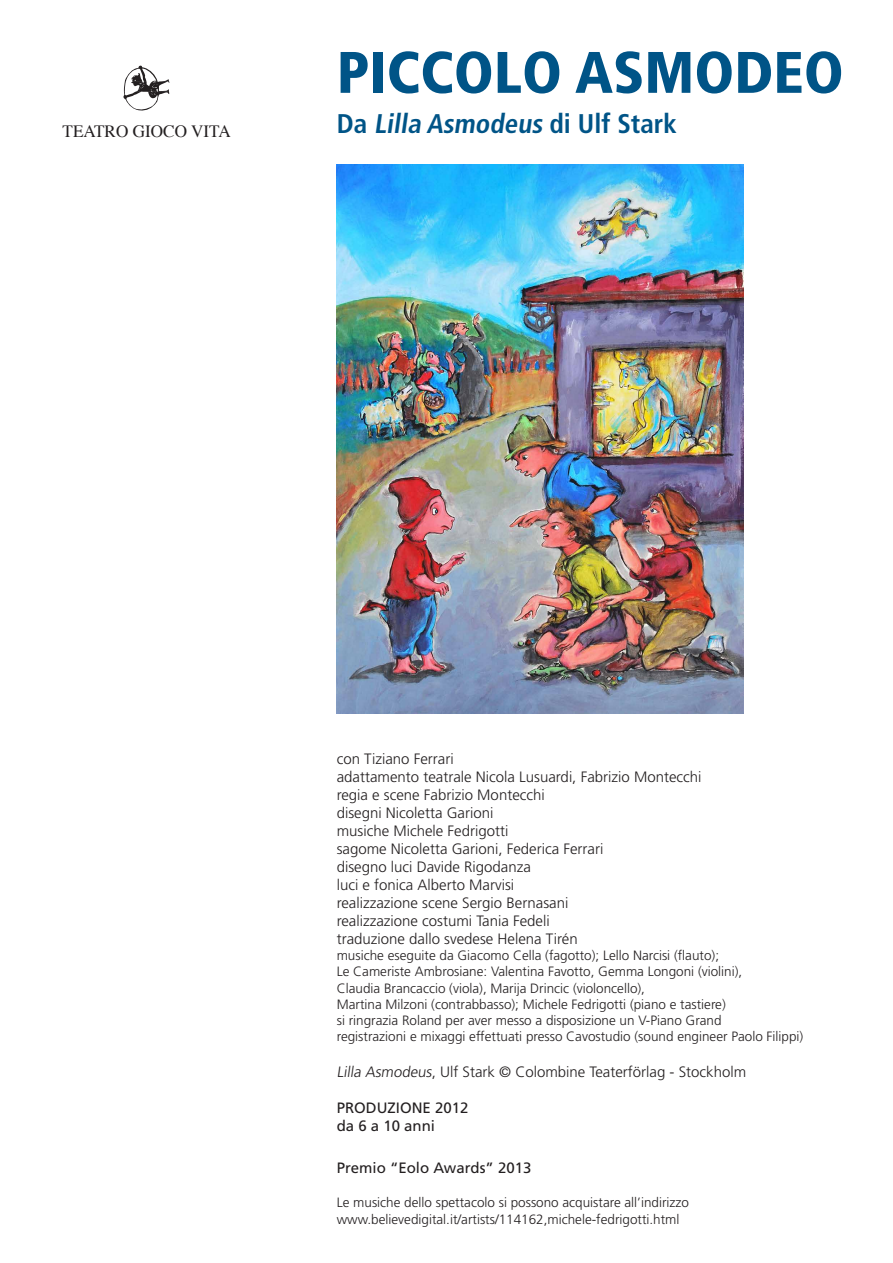
<style>
.page{position:relative;width:893px;height:1263px;background:#fff}
.page>*{position:absolute;margin:0;border:0;box-sizing:border-box;transform-origin:0 0}
.t1{font:900 condensed 58.5px "Frutiger LT Std";color:#005487}
.t2{font:700 condensed 27px "Frutiger LT Std";color:#005487}
.t3{font:17.1px "Times";color:#231f20}
.t4{font:300 15px "Frutiger LT Std";color:#231f20}
.t5{font:15px "Frutiger LT Std";color:#231f20}
.t6{font:300 13.5px "Frutiger LT Std";color:#231f20}
</style>
<div class="page">
<svg style="left:123px;top:65px;width:46px;height:46px"></svg>
<img style="left:337px;top:165px;width:407px;height:548px">
<p class="t3" style="left:63px;top:115px;width:170px">TEATRO GIOCO VITA</p>
<p class="t1" style="left:337px;top:37px;width:509px">PICCOLO ASMODEO</p>
<p class="t2" style="left:337px;top:108px;width:342px">D a Lilla Asmodeus d i U l f S ta r k</p>
<p class="t4" style="left:337px;top:750px;width:119px">con Tiziano Ferrari</p>
<p class="t4" style="left:337px;top:768px;width:366px">adattamento teatrale Nicola Lusuardi, Fabrizio Montecchi</p>
<p class="t4" style="left:337px;top:786px;width:210px">regia e scene Fabrizio Montecchi</p>
<p class="t4" style="left:337px;top:804px;width:158px">disegni Nicoletta Garioni</p>
<p class="t4" style="left:337px;top:822px;width:173px">musiche Michele Fedrigotti</p>
<p class="t4" style="left:337px;top:840px;width:268px">sagome Nicoletta Garioni, Federica Ferrari</p>
<p class="t4" style="left:337px;top:858px;width:196px">disegno luci Davide Rigodanza</p>
<p class="t4" style="left:337px;top:876px;width:179px">luci e fonica Alberto Marvisi</p>
<p class="t4" style="left:337px;top:894px;width:233px">realizzazione scene Sergio Bernasani</p>
<p class="t4" style="left:337px;top:912px;width:215px">realizzazione costumi Tania Fedeli</p>
<p class="t4" style="left:337px;top:930px;width:242px">traduzione dallo svedese Helena Tirén</p>
<p class="t6" style="left:337px;top:948px;width:384px">musiche eseguite da Giacomo Cella (fagotto); Lello Narcisi (flauto);</p>
<p class="t6" style="left:337px;top:964px;width:407px">Le Cameriste Ambrosiane: Valentina Favotto, Gemma Longoni (violini),</p>
<p class="t6" style="left:337px;top:980px;width:310px">Claudia Brancaccio (viola), Marija Drincic (violoncello),</p>
<p class="t6" style="left:337px;top:996px;width:391px">Martina Milzoni (contrabbasso); Michele Fedrigotti (piano e tastiere)</p>
<p class="t6" style="left:337px;top:1013px;width:386px">si ringrazia Roland per aver messo a disposizione un V-Piano Grand</p>
<p class="t6" style="left:337px;top:1029px;width:468px">registrazioni e mixaggi effettuati presso Cavostudio (sound engineer Paolo Filippi)</p>
<p class="t4" style="left:337px;top:1063px;width:411px">Lilla Asmodeus, Ulf Stark © Colombine Teaterförlag - Stockholm</p>
<p class="t5" style="left:337px;top:1099px;width:133px">PRODUZIONE 2012</p>
<p class="t5" style="left:337px;top:1117px;width:100px">da 6 a 10 anni</p>
<p class="t5" style="left:337px;top:1159px;width:196px">Premio “Eolo Awards” 2013</p>
<p class="t6" style="left:337px;top:1195px;width:354px">Le musiche dello spettacolo si possono acquistare all’indirizzo</p>
<p class="t6" style="left:337px;top:1211px;width:344px">www.believedigital.it/artists/114162,michele-fedrigotti.html</p>
</div>
